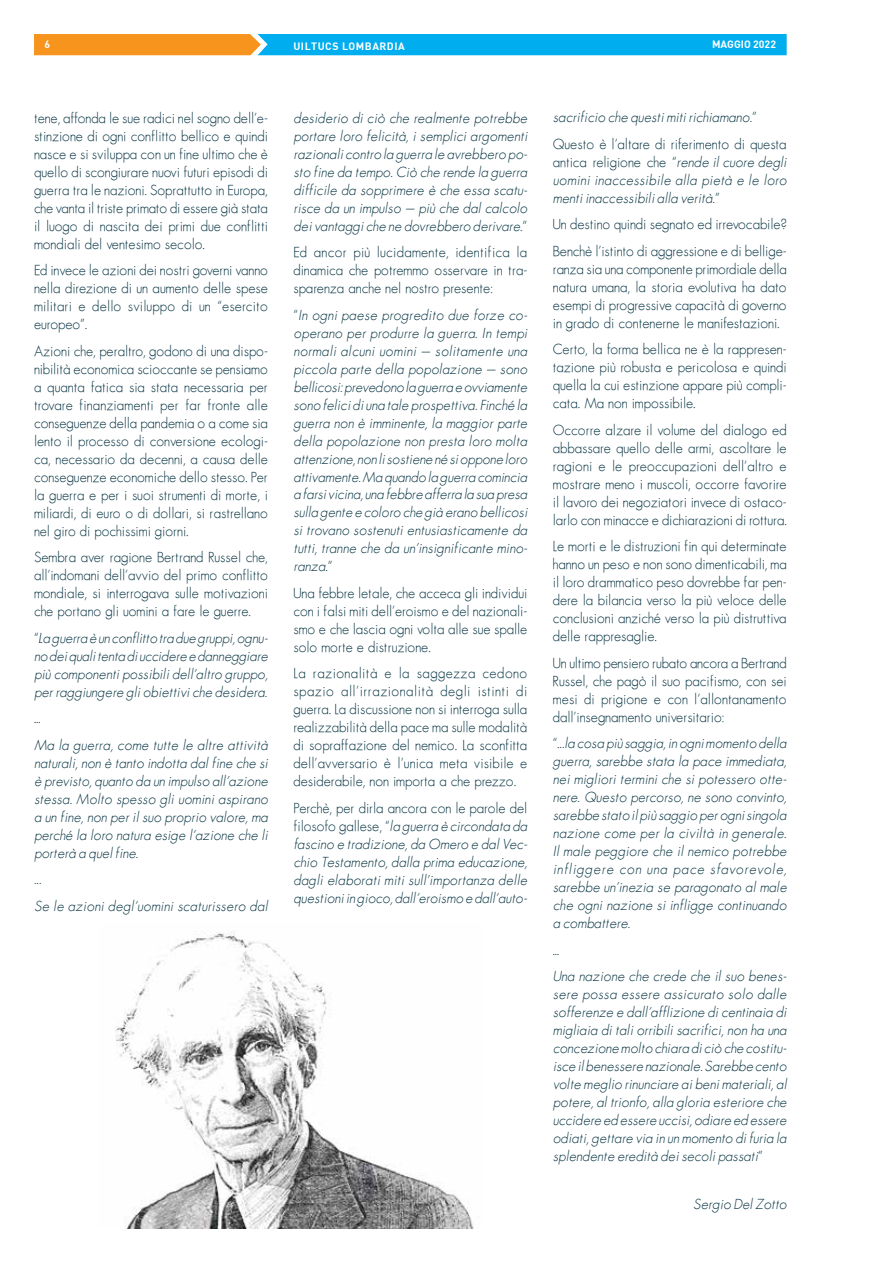
<style>
.page{position:relative;width:893px;height:1263px;background:#fff}
.page>*{position:absolute;margin:0;border:0;box-sizing:border-box;transform-origin:0 0}
.t1{font:13.5px/18px "Futura ICG Light";color:#063342;text-align:justify}
.t2{font:italic 13.5px/18px "Futura ICG Light";color:#063342;text-align:justify}
.t3{font:10.5px "DIN Bold";letter-spacing:.05em;color:#fff}
.t4{font:10.5px "DIN Bold";color:#fff}
.s1{font-style:normal}
.s2{font-style:italic}
</style>
<div class="page">
<svg style="left:34px;top:34px;width:753px;height:21px;background:#4ba7b1"></svg>
<img style="left:115px;top:932px;width:359px;height:297px">
<p class="t3" style="left:45px;top:38px;width:7px">6</p>
<p class="t3" style="left:293px;top:39px;width:113px">UI LTUCS LOMBARDIA</p>
<p class="t4" style="left:712px;top:38px;width:66px">MAGGIO 2022</p>
<p class="t1" style="left:34px;top:108px;width:235px">tene, affonda le sue radici nel sogno dell’e&shy;stinzione di ogni conflitto bellico e quindi nasce e si sviluppa con un fine ultimo che è quello di scongiurare nuovi futuri episodi di guerra tra le nazioni. Soprattutto in Europa, che vanta il triste primato di essere già stata il luogo di nascita dei primi due conflitti mondiali del ventesimo secolo.</p>
<p class="t1" style="left:34px;top:261px;width:235px">Ed invece le azioni dei nostri governi vanno nella direzione di un aumento delle spese militari e dello sviluppo di un “esercito europeo”.</p>
<p class="t1" style="left:34px;top:341px;width:235px">Azioni che, peraltro, godono di una dispo&shy;nibilità economica scioccante se pensiamo a quanta fatica sia stata necessaria per trovare finanziamenti per far fronte alle conseguenze della pandemia o a come sia lento il processo di conversione ecologi&shy;ca, necessario da decenni, a causa delle conseguenze economiche dello stesso. Per la guerra e per i suoi strumenti di morte, i miliardi, di euro o di dollari, si rastrellano nel giro di pochissimi giorni.</p>
<p class="t1" style="left:34px;top:548px;width:235px">Sembra aver ragione Bertrand Russel che, all’indomani dell’avvio del primo conflitto mondiale, si interrogava sulle motivazioni che portano gli uomini a fare le guerre.</p>
<p class="t2" style="left:34px;top:628px;width:235px"><span class="s1">“</span>La guerra è un conflitto tra due gruppi, ognu&shy;no dei quali tenta di uccidere e danneggiare più componenti possibili dell’altro gruppo, per raggiungere gli obiettivi che desidera.</p>
<p class="t2" style="left:34px;top:705px;width:235px;line-height:26.5px">…<br>Ma la guerra, come tutte le altre attività</p>
<p class="t2" style="left:34px;top:753px;width:235px">naturali, non è tanto indotta dal fine che si è previsto, quanto da un impulso all’azione stessa. Molto spesso gli uomini aspirano a un fine, non per il suo proprio valore, ma perché la loro natura esige l’azione che li porterà a quel fine.</p>
<p class="t2" style="left:34px;top:866px;width:235px;line-height:26.5px">...<br>Se le azioni degl’uomini scaturissero dal</p>
<p class="t2" style="left:293px;top:108px;width:235px">desiderio di ciò che realmente potrebbe portare loro felicità, i semplici argomenti razionali contro la guerra le avrebbero po&shy;sto fine da tempo. Ciò che rende la guerra difficile da sopprimere è che essa scatu&shy;risce da un impulso – più che dal calcolo dei vantaggi che ne dovrebbero derivare.<span class="s1">”</span></p>
<p class="t1" style="left:293px;top:243px;width:235px">Ed ancor più lucidamente, identifica la dinamica che potremmo osservare in tra&shy;sparenza anche nel nostro presente:</p>
<p class="t2" style="left:293px;top:305px;width:235px"><span class="s1">“</span>In ogni paese progredito due forze co&shy;operano per produrre la guerra. In tempi normali alcuni uomini – solitamente una piccola parte della popolazione – sono bellicosi: prevedono la guerra e ovviamente sono felici di una tale prospettiva. Finché la guerra non è imminente, la maggior parte della popolazione non presta loro molta attenzione, non li sostiene né si oppone loro attivamente. Ma quando la guerra comincia a farsi vicina, una febbre afferra la sua presa sulla gente e coloro che già erano bellicosi si trovano sostenuti entusiasticamente da tutti, tranne che da un’insignificante mino&shy;ranza<span class="s1">.”</span></p>
<p class="t1" style="left:293px;top:584px;width:235px">Una febbre letale, che acceca gli individui con i falsi miti dell’eroismo e del nazionali&shy;smo e che lascia ogni volta alle sue spalle solo morte e distruzione.</p>
<p class="t1" style="left:293px;top:664px;width:235px">La razionalità e la saggezza cedono spazio all’irrazionalità degli istinti di guerra. La discussione non si interroga sulla realizzabilità della pace ma sulle modalità di sopraffazione del nemico. La sconfitta dell’avversario è l’unica meta visibile e desiderabile, non importa a che prezzo.</p>
<p class="t2" style="left:293px;top:799px;width:235px"><span class="s1">Perchè, per dirla ancora con le parole del filosofo gallese, “</span>la guerra è circondata da fascino e tradizione, da Omero e dal Vec&shy;chio Testamento, dalla prima educazione, dagli elaborati miti sull’importanza delle questioni in gioco, dall’eroismo e dall’auto-</p>
<p class="t1" style="left:553px;top:104px;width:235px;line-height:26.5px"><span class="s2">sacrificio che questi miti richiamano.</span>”<br>Questo è l’altare di riferimento di questa</p>
<p class="t2" style="left:553px;top:153px;width:235px"><span class="s1">antica religione che “</span>rende il cuore degli uomini inaccessibile alla pietà e le loro menti inaccessibili alla verità.<span class="s1">”</span></p>
<p class="t1" style="left:553px;top:211px;width:235px;line-height:26.5px">Un destino quindi segnato ed irrevocabile?<br>Benchè l’istinto di aggressione e di bellige-</p>
<p class="t1" style="left:553px;top:260px;width:235px">ranza sia una componente primordiale della natura umana, la storia evolutiva ha dato esempi di progressive capacità di governo in grado di contenerne le manifestazioni.</p>
<p class="t1" style="left:553px;top:340px;width:235px">Certo, la forma bellica ne è la rappresen&shy;tazione più robusta e pericolosa e quindi quella la cui estinzione appare più compli&shy;cata. Ma non impossibile.</p>
<p class="t1" style="left:553px;top:421px;width:235px">Occorre alzare il volume del dialogo ed abbassare quello delle armi, ascoltare le ragioni e le preoccupazioni dell’altro e mostrare meno i muscoli, occorre favorire il lavoro dei negoziatori invece di ostaco&shy;larlo con minacce e dichiarazioni di rottura.</p>
<p class="t1" style="left:553px;top:537px;width:235px">Le morti e le distruzioni fin qui determinate hanno un peso e non sono dimenticabili, ma il loro drammatico peso dovrebbe far pen&shy;dere la bilancia verso la più veloce delle conclusioni anziché verso la più distruttiva delle rappresaglie.</p>
<p class="t1" style="left:553px;top:654px;width:235px">Un ultimo pensiero rubato ancora a Bertrand Russel, che pagò il suo pacifismo, con sei mesi di prigione e con l’allontanamento dall’insegnamento universitario:</p>
<p class="t2" style="left:553px;top:734px;width:235px"><span class="s1">“.</span>..la cosa più saggia, in ogni momento della guerra, sarebbe stata la pace immediata, nei migliori termini che si potessero otte&shy;nere. Questo percorso, ne sono convinto, sarebbe stato il più saggio per ogni singola nazione come per la civiltà in generale.<br>Il male peggiore che il nemico potrebbe infliggere con una pace sfavorevole, sarebbe un’inezia se paragonato al male che ogni nazione si infligge continuando a combattere.</p>
<p class="t2" style="left:553px;top:936px;width:235px;line-height:26.5px">…<br>Una nazione che crede che il suo benes-</p>
<p class="t2" style="left:553px;top:985px;width:235px">sere possa essere assicurato solo dalle sofferenze e dall’afflizione di centinaia di migliaia di tali orribili sacrifici, non ha una concezione molto chiara di ciò che costitu&shy;isce il benessere nazionale. Sarebbe cento volte meglio rinunciare ai beni materiali, al potere, al trionfo, alla gloria esteriore che uccidere ed essere uccisi, odiare ed essere odiati, gettare via in un momento di furia la splendente eredità dei secoli passati<span class="s1">”</span></p>
<p class="t2" style="left:693px;top:1195px;width:95px">Sergio Del Zotto</p>
</div>
